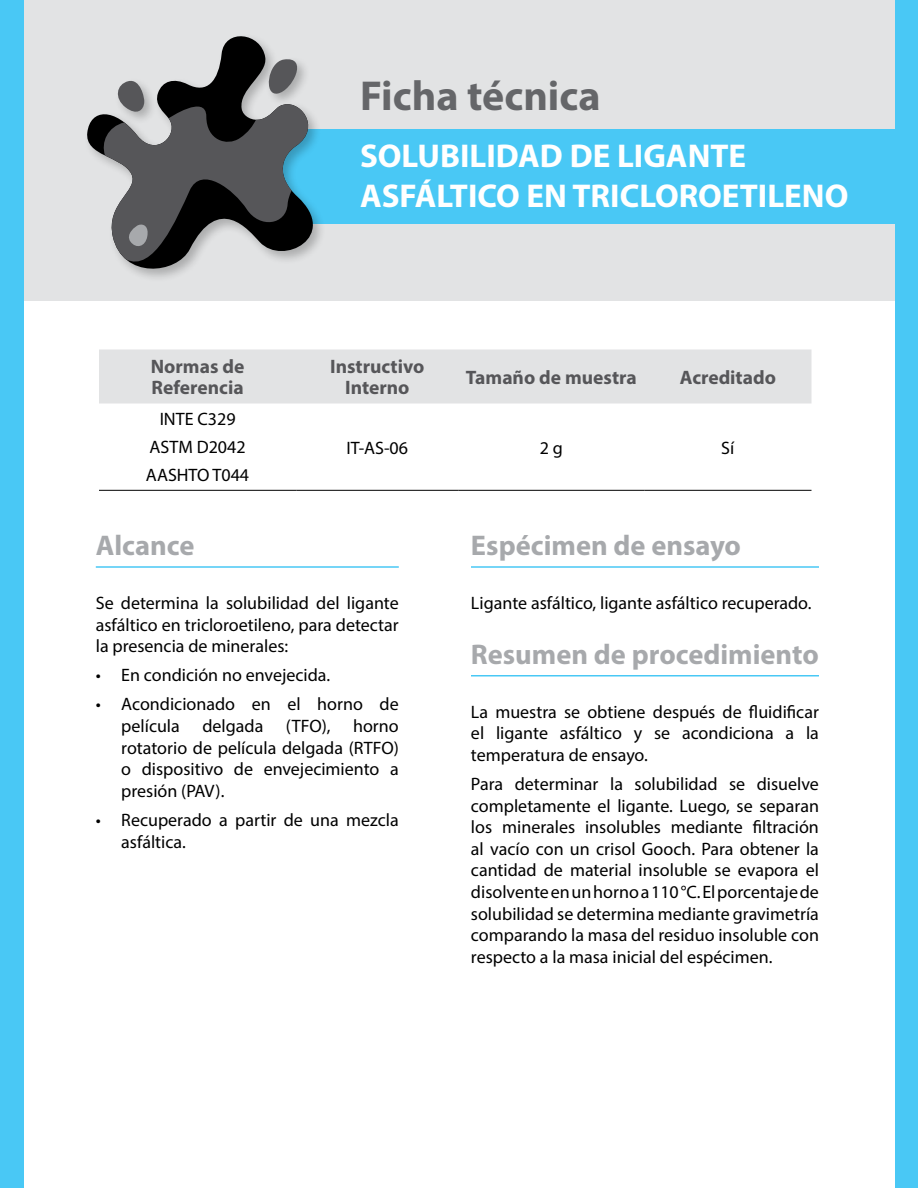
<style>
.page{position:relative;width:918px;height:1188px;background:#fff}
.page>*{position:absolute;margin:0;border:0;box-sizing:border-box;transform-origin:0 0}
.t1{font:700 42px "Myriad Pro";color:#656669}
.t2{font:700 33.15px/39.8px "Myriad Pro";color:#fff}
.t3{font:700 28.5px "Myriad Pro";color:#a7a9ac}
.t4{font:700 19.5px/21px "Myriad Pro";color:#565659}
.t5{font:18px/21.6px "Myriad Pro";color:#000;text-align:justify}
</style>
<div class="page">
<div style="left:15px;top:0;width:891px;height:300px;background:#e2e3e4"></div>
<div style="left:247px;top:129px;width:659px;height:95px;background:#49c8f5"></div>
<div style="left:99px;top:350px;width:713px;height:54px;background:#e2e3e4"></div>
<hr style="left:296px;top:490px;width:162px;height:1px;background:#000">
<hr style="left:458px;top:490px;width:186px;height:1px;background:#000">
<hr style="left:644px;top:490px;width:168px;height:1px;background:#000">
<hr style="left:99px;top:490px;width:197px;height:1px;background:#000">
<hr style="left:96px;top:566px;width:303px;height:2px;background:#49c8f5">
<hr style="left:471px;top:566px;width:348px;height:2px;background:#49c8f5">
<hr style="left:471px;top:675px;width:348px;height:1px;background:#49c8f5">
<svg style="left:87px;top:36px;width:184px;height:242px"></svg>
<svg style="left:101px;top:55px;width:220px;height:219px"></svg>
<div style="left:0;top:0;width:24px;height:1188px;background:#49c8f5"></div>
<div style="left:896px;top:0;width:22px;height:1188px;background:#49c8f5"></div>
<h1 class="t1" style="left:360px;top:69px;width:242px">Ficha técnica</h1>
<h2 class="t2" style="left:360px;top:135px;width:490px">SOLUBILIDAD DE LIGANTE<br>ASFÁLTICO EN TRICLOROETILENO</h2>
<p class="t4" style="left:151px;top:356px;width:95px">Normas de<br>Referencia</p>
<p class="t4" style="left:330px;top:356px;width:96px;text-align:center">Instructivo<br>Interno</p>
<p class="t4" style="left:466px;top:366px;width:172px">Tamaño de muestra</p>
<p class="t4" style="left:680px;top:366px;width:98px">Acreditado</p>
<p class="t5" style="left:150px;top:405px;width:98px;line-height:27.8px;text-align:center">INTE C329<br>ASTM D2042</p>
<p class="t5" style="left:346px;top:437px;width:63px">IT-AS-06</p>
<p class="t5" style="left:540px;top:437px;width:25px">2 g</p>
<p class="t5" style="left:721px;top:437px;width:15px">Sí</p>
<p class="t5" style="left:146px;top:464px;width:105px">AASHTO T044</p>
<h3 class="t3" style="left:96px;top:527px;width:100px">Alcance</h3>
<h3 class="t3" style="left:471px;top:527px;width:272px">Espécimen de ensayo</h3>
<p class="t5" style="left:96px;top:592px;width:305px">Se determina la solubilidad del ligante asfáltico en tricloroetileno, para detectar la presencia de minerales:</p>
<p class="t5" style="left:96px;top:664px;width:236px">• En condición no envejecida.</p>
<p class="t5" style="left:121px;top:693px;width:279px;text-indent:-26px">• Acondicionado en el horno de película delgada (TFO), horno rotatorio de película delgada (RTFO) o dispositivo de envejecimiento a presión (PAV).</p>
<p class="t5" style="left:121px;top:809px;width:279px;text-indent:-26px">• Recuperado a partir de una mezcla asfáltica.</p>
<p class="t5" style="left:471px;top:592px;width:342px">Ligante asfáltico, ligante asfáltico recuperado.</p>
<h3 class="t3" style="left:471px;top:636px;width:349px">Resumen de procedimiento</h3>
<p class="t5" style="left:471px;top:701px;width:350px">La muestra se obtiene después de fluidificar el ligante asfáltico y se acondiciona a la temperatura de ensayo.</p>
<p class="t5" style="left:471px;top:773px;width:350px">Para determinar la solubilidad se disuelve completamente el ligante. Luego, se separan los minerales insolubles mediante filtración al vacío con un crisol Gooch. Para obtener la cantidad de material insoluble se evapora el disolvente en un horno a 110 °C. El porcentaje de solubilidad se determina mediante gravimetría comparando la masa del residuo insoluble con respecto a la masa inicial del espécimen.</p>
</div>
